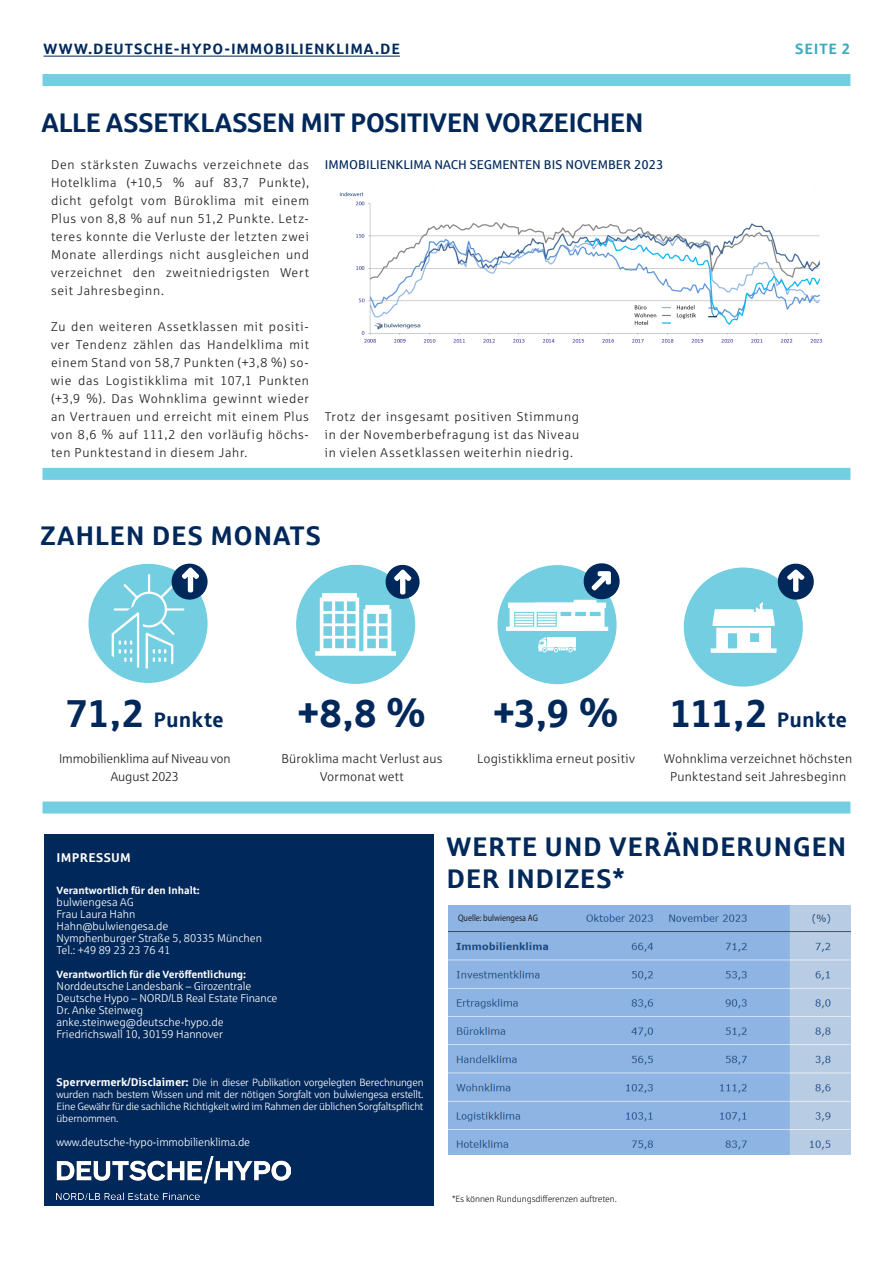
<style>
.page{position:relative;width:893px;height:1263px;background:#fff}
.page>*{position:absolute;margin:0;border:0;box-sizing:border-box;transform-origin:0 0}
.t1{font:700 39px "Sparkasse Rg";color:#00285b}
.t2{font:700 27px/32.4px "Sparkasse Rg";letter-spacing:.015em;color:#00285b}
.t3{font:700 27px "Sparkasse Rg";letter-spacing:-.02em;color:#00285b}
.t4{font:700 21px "Sparkasse Rg";color:#00285b}
.t5{font:700 15px "Sparkasse Rg";letter-spacing:.055em;color:#00285b}
.t6{font:700 15px "Sparkasse Rg";letter-spacing:.055em;color:#3baac0}
.t7{font:12.75px/18px "Sparkasse Lt";letter-spacing:.05em;color:#231f20;text-align:justify}
.t8{font:12.75px/18px "Sparkasse Lt";letter-spacing:.02em;color:#231f20;text-align:center}
.t9{font:12.75px "Sparkasse Rg";color:#00285b}
.t10{font:12.75px/18px "Sparkasse Lt";letter-spacing:-.005em;color:#231f20;text-align:center}
.t11{font:12.75px/18px "Sparkasse Lt";letter-spacing:.015em;color:#231f20;text-align:center}
.t12{font:700 12.75px "Sparkasse Rg";letter-spacing:.02em;color:#fff}
.t13{font:11.25px "Sparkasse Lt";color:#fff}
.t14{font:10.5px/12px "Sparkasse Lt";letter-spacing:-.02em;color:#fff;text-align:justify}
.t15{font:700 10.5px "Sparkasse Rg";letter-spacing:-.01em;color:#fff}
.t16{font:9.45px "Myriad Pro";color:#231f20;scale:.85 1}
.t17{font:9px "Sparkasse Lt";letter-spacing:-.01em;color:#231f20}
.s1{font-size:39px}
.s2{font-family:"Sparkasse Rg";font-weight:700;font-size:11.25px}
</style>
<div class="page">
<img style="left:448px;top:905px;width:403px;height:249px">
<div style="left:43px;top:468px;width:807px;height:12px;background:#72cee0"></div>
<div style="left:43px;top:74px;width:807px;height:12px;background:#72cee0"></div>
<div style="left:43px;top:801px;width:807px;height:12px;background:#72cee0"></div>
<div style="left:44px;top:835px;width:389px;height:371px;background:#00285b"></div>
<img style="left:57px;top:1156px;width:233px;height:43px">
<div style="left:684px;top:567px;width:119px;height:120px;background:#72cee0;border-radius:50%"></div>
<hr style="left:44px;top:56px;width:356px;height:1px;background:#00285b">
<img style="left:339px;top:192px;width:484px;height:151px">
<div style="left:89px;top:564px;width:119px;height:119px;background:#72cee0;border-radius:50%"></div>
<div style="left:296px;top:565px;width:119px;height:119px;background:#72cee0;border-radius:50%"></div>
<svg style="left:315px;top:564px;width:105px;height:92px"></svg>
<div style="left:497px;top:565px;width:120px;height:119px;background:#72cee0;border-radius:50%"></div>
<svg style="left:506px;top:563px;width:114px;height:89px"></svg>
<svg style="left:711px;top:563px;width:103px;height:90px"></svg>
<svg style="left:112px;top:563px;width:96px;height:105px"></svg>
<p class="t5" style="left:44px;top:39px;width:358px">WWW.DEUTSCHE-HYPO-IMMOBILIENKLIMA.DE</p>
<p class="t6" style="left:795px;top:39px;width:57px">SEITE 2</p>
<p class="t3" style="left:41px;top:105px;width:604px">ALLE ASSETKLASSEN MIT POSITIVEN VORZEICHEN</p>
<p class="t7" style="left:51px;top:155px;width:259px">Den stärksten Zuwachs verzeichnete das</p>
<p class="t9" style="left:325px;top:156px;width:340px">IMMOBILIENKLIMA NACH SEGMENTEN BIS NOVEMBER 2023</p>
<p class="t7" style="left:51px;top:173px;width:259px">Hotelklima (+10,5 % auf 83,7 Punkte), dicht gefolgt vom Büroklima mit einem Plus von 8,8 % auf nun 51,2 Punkte. Letz&shy;teres konnte die Verluste der letzten zwei Monate allerdings nicht ausgleichen und verzeichnet den zweitniedrigsten Wert seit Jahresbeginn.</p>
<p class="t7" style="left:51px;top:317px;width:259px">Zu den weiteren Assetklassen mit positi&shy;ver Tendenz zählen das Handelklima mit einem Stand von 58,7 Punkten (+3,8 %) so&shy;wie das Logistikklima mit 107,1 Punkten (+3,9 %). Das Wohnklima gewinnt wieder an Vertrauen und erreicht mit einem Plus von 8,6 % auf 111,2 den vorläufig höchs&shy;ten Punktestand in diesem Jahr.</p>
<p class="t7" style="left:325px;top:407px;width:256px">Trotz der insgesamt positiven Stimmung in der Novemberbefragung ist das Niveau in vielen Assetklassen weiterhin niedrig.</p>
<p class="t2" style="left:40px;top:519px;width:282px">ZAHLEN DES MONATS</p>
<p class="t4" style="left:66px;top:706px;width:159px"><span class="s1">71,2</span> Punkte</p>
<p class="t10" style="left:59px;top:749px;width:173px">Immobilienklima auf Niveau von<br>August 2023</p>
<p class="t1" style="left:297px;top:688px;width:131px">+8,8 %</p>
<p class="t11" style="left:281px;top:749px;width:163px">Büroklima macht Verlust aus<br>Vormonat wett</p>
<p class="t1" style="left:493px;top:688px;width:128px">+3,9 %</p>
<p class="t8" style="left:477px;top:749px;width:159px">Logistikklima erneut positiv</p>
<p class="t4" style="left:669px;top:706px;width:179px"><span class="s1">111,2</span> Punkte</p>
<p class="t8" style="left:664px;top:749px;width:189px">Wohnklima verzeichnet höchsten<br>Punktestand seit Jahresbeginn</p>
<p class="t12" style="left:57px;top:849px;width:76px">IMPRESSUM</p>
<p class="t15" style="left:57px;top:884px;width:145px">Verantwortlich für den Inhalt:</p>
<p class="t13" style="left:57px;top:896px;width:79px">bulwiengesa AG</p>
<p class="t13" style="left:57px;top:908px;width:80px">Frau Laura Hahn</p>
<p class="t13" style="left:57px;top:920px;width:113px">Hahn@bulwiengesa.de</p>
<p class="t13" style="left:57px;top:932px;width:207px">Nymphenburger Straße 5, 80335 München</p>
<p class="t13" style="left:57px;top:944px;width:115px">Tel.: +49 89 23 23 76 41</p>
<p class="t15" style="left:57px;top:968px;width:191px">Verantwortlich für die Veröffentlichung:</p>
<p class="t13" style="left:57px;top:980px;width:196px">Norddeutsche Landesbank – Girozentrale</p>
<p class="t13" style="left:57px;top:992px;width:222px">Deutsche Hypo – NORD/LB Real Estate Finance</p>
<p class="t13" style="left:57px;top:1004px;width:88px">Dr. Anke Steinweg</p>
<p class="t13" style="left:57px;top:1016px;width:168px">anke.steinweg@deutsche-hypo.de</p>
<p class="t13" style="left:57px;top:1028px;width:168px">Friedrichswall 10, 30159 Hannover</p>
<p class="t14" style="left:57px;top:1076px;width:368px"><span class="s2">Sperrvermerk/Disclaimer:</span> Die in dieser Publikation vorgelegten Berechnungen wurden nach bestem Wissen und mit der nötigen Sorgfalt von bulwiengesa erstellt.<br>Eine Gewähr für die sachliche Richtigkeit wird im Rahmen der üblichen Sorgfaltspflicht übernommen.</p>
<p class="t13" style="left:57px;top:1136px;width:195px">www.deutsche-hypo-immobilienklima.de</p>
<p class="t2" style="left:446px;top:829px;width:401px">WERTE UND VERÄNDERUNGEN<br>DER INDIZES*</p>
<p class="t16" style="left:458px;top:911px;width:95px">Quelle: bulwiengesa AG</p>
<p class="t17" style="left:452px;top:1193px;width:166px">*Es können Rundungsdifferenzen auftreten.</p>
</div>
